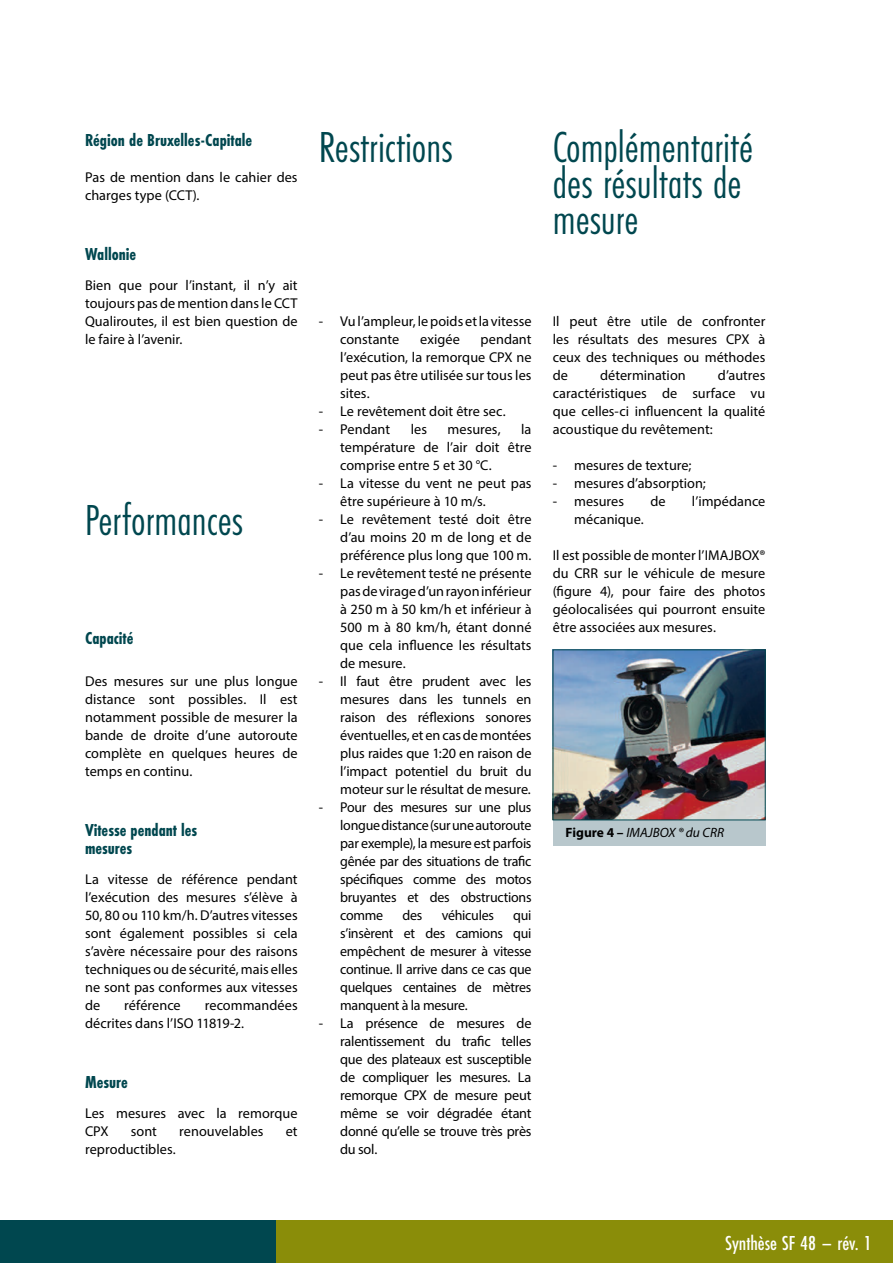
<style>
.page{position:relative;width:893px;height:1263px;background:#fff}
.page>*{position:absolute;margin:0;border:0;box-sizing:border-box;transform-origin:0 0}
.t1{font:45px/36px "Futura PT Cond";color:#00474f}
.t2{font:500 21px "Futura PT Cond";color:#fff}
.t3{font:700 18px/18px "Futura PT Cond";color:#00474f}
.t4{font:14.25px/18px "Myriad Pro";color:#000;text-align:justify}
.t5{font:14.25px "Myriad Pro";letter-spacing:-.02em;color:#000}
.t6{font:italic 13.5px "Myriad Pro";color:#000}
.s1{font-weight:700;font-style:normal}
</style>
<div class="page">
<div style="left:0;top:1220px;width:276px;height:43px;background:#00474f"></div>
<div style="left:276px;top:1220px;width:617px;height:43px;background:#8a8d09"></div>
<div style="left:553px;top:819px;width:212px;height:26px;background:#b8c7cc"></div>
<img style="left:555px;top:652px;width:208px;height:166px">
<div style="left:553px;top:650px;width:212px;height:170px;border:1px solid #00474f"></div>
<p class="t3" style="left:85px;top:131px;width:169px">Région de Bruxelles-Capitale</p>
<p class="t4" style="left:85px;top:168px;width:214px">Pas de mention dans le cahier des charges type (CCT).</p>
<p class="t3" style="left:85px;top:245px;width:53px">Wallonie</p>
<p class="t4" style="left:85px;top:276px;width:214px">Bien que pour l’instant, il n’y ait toujours pas de mention dans le CCT Qualiroutes, il est bien question de le faire à l’avenir.</p>
<h1 class="t1" style="left:85px;top:502px;width:160px">Performances</h1>
<p class="t3" style="left:85px;top:629px;width:50px">Capacité</p>
<p class="t4" style="left:85px;top:672px;width:214px">Des mesures sur une plus longue distance sont possibles. Il est notamment possible de mesurer la bande de droite d’une autoroute complète en quelques heures de temps en continu.</p>
<p class="t3" style="left:85px;top:821px;width:114px">Vitesse pendant les mesures</p>
<p class="t4" style="left:85px;top:870px;width:214px">La vitesse de référence pendant l’exécution des mesures s’élève à 50, 80 ou 110 km/h. D’autres vitesses sont également possibles si cela s’avère nécessaire pour des raisons techniques ou de sécurité, mais elles ne sont pas conformes aux vitesses de</p>
<p class="t4" style="left:124px;top:996px;width:58px">référence</p>
<p class="t4" style="left:85px;top:996px;width:214px;text-indent:120px">recommandées décrites dans l’ISO 11819-2.</p>
<p class="t3" style="left:85px;top:1073px;width:44px">Mesure</p>
<p class="t4" style="left:85px;top:1104px;width:214px">Les mesures avec la remorque<br>CPX</p>
<p class="t4" style="left:131px;top:1122px;width:28px">sont</p>
<p class="t4" style="left:179px;top:1122px;width:86px">renouvelables</p>
<p class="t4" style="left:286px;top:1122px;width:13px">et</p>
<p class="t4" style="left:85px;top:1140px;width:92px">reproductibles.</p>
<h1 class="t1" style="left:319px;top:129px;width:135px">Restrictions</h1>
<p class="t4" style="left:340px;top:312px;width:193px;text-indent:-21px">- Vu l’ampleur, le poids et la vitesse constante</p>
<p class="t4" style="left:340px;top:330px;width:193px;text-indent:140px">pendant l’exécution, la remorque CPX ne peut pas être utilisée sur tous les sites.</p>
<p class="t4" style="left:319px;top:402px;width:188px">- Le revêtement doit être sec.</p>
<p class="t4" style="left:319px;top:420px;width:73px">- Pendant</p>
<p class="t4" style="left:411px;top:420px;width:18px">les</p>
<p class="t4" style="left:448px;top:420px;width:55px">mesures,</p>
<p class="t4" style="left:420px;top:330px;width:41px">exigée</p>
<p class="t4" style="left:340px;top:420px;width:193px;text-indent:181px">la température de l’air doit être comprise entre 5 et 30 °C.</p>
<p class="t4" style="left:340px;top:474px;width:193px;text-indent:-21px">- La vitesse du vent ne peut pas être supérieure à 10 m/s.</p>
<p class="t4" style="left:340px;top:510px;width:193px;text-indent:-21px">- Le revêtement testé doit être d’au moins 20 m de long et de préférence plus long que 100 m.</p>
<p class="t4" style="left:340px;top:564px;width:193px;text-indent:-21px">- Le revêtement testé ne présente pas de virage d’un rayon inférieur à 250 m à 50 km/h et inférieur à 500 m à 80 km/h, étant donné que cela influence les résultats de mesure.</p>
<p class="t4" style="left:340px;top:672px;width:193px;text-indent:-21px">- Il faut être prudent avec les mesures dans les tunnels en raison des réflexions sonores éventuelles, et en cas de montées plus raides que 1:20 en raison de l’impact potentiel du bruit du moteur sur le résultat de mesure.</p>
<p class="t4" style="left:340px;top:798px;width:193px;text-indent:-21px">- Pour des mesures sur une plus longue distance (sur une autoroute par exemple), la mesure est parfois gênée par des situations de trafic spécifiques comme des motos bruyantes et des obstructions comme</p>
<p class="t4" style="left:403px;top:906px;width:21px">des</p>
<p class="t5" style="left:442px;top:906px;width:54px">véhicules</p>
<p class="t4" style="left:340px;top:906px;width:193px;text-indent:173px">qui s’insèrent et des camions qui empêchent de mesurer à vitesse continue. Il arrive dans ce cas que quelques centaines de mètres manquent à la mesure.</p>
<p class="t4" style="left:340px;top:1014px;width:193px;text-indent:-21px">- La présence de mesures de ralentissement du trafic telles que des plateaux est susceptible de compliquer les mesures. La remorque CPX de mesure peut même se voir dégradée étant donné qu’elle se trouve très près du sol.</p>
<h1 class="t1" style="left:553px;top:129px;width:202px">Complémentarité des résultats de mesure</h1>
<p class="t4" style="left:553px;top:312px;width:214px">Il peut être utile de confronter les résultats des mesures CPX à ceux des techniques ou méthodes de</p>
<p class="t4" style="left:553px;top:366px;width:214px;text-indent:165px">d’autres caractéristiques de surface vu que celles-ci influencent la qualité acoustique du revêtement:</p>
<p class="t4" style="left:553px;top:456px;width:140px">- mesures de texture;</p>
<p class="t4" style="left:553px;top:474px;width:154px">- mesures d’absorption;</p>
<p class="t4" style="left:553px;top:492px;width:73px">- mesures</p>
<p class="t4" style="left:650px;top:492px;width:17px">de</p>
<p class="t4" style="left:692px;top:492px;width:75px">l’impédance</p>
<p class="t4" style="left:574px;top:510px;width:71px">mécanique.</p>
<p class="t4" style="left:553px;top:546px;width:214px">Il est possible de monter l’IMAJBOX® du CRR sur le véhicule de mesure (figure 4), pour faire des photos géolocalisées qui pourront ensuite être associées aux mesures.</p>
<p class="t4" style="left:600px;top:366px;width:87px">détermination</p>
<p class="t6" style="left:566px;top:824px;width:160px"><span class="s1">Figure 4 –</span> IMAJBOX ® du CRR</p>
<h2 class="t2" style="left:725px;top:1231px;width:148px">Synthèse SF 48 – rév. 1</h2>
</div>
